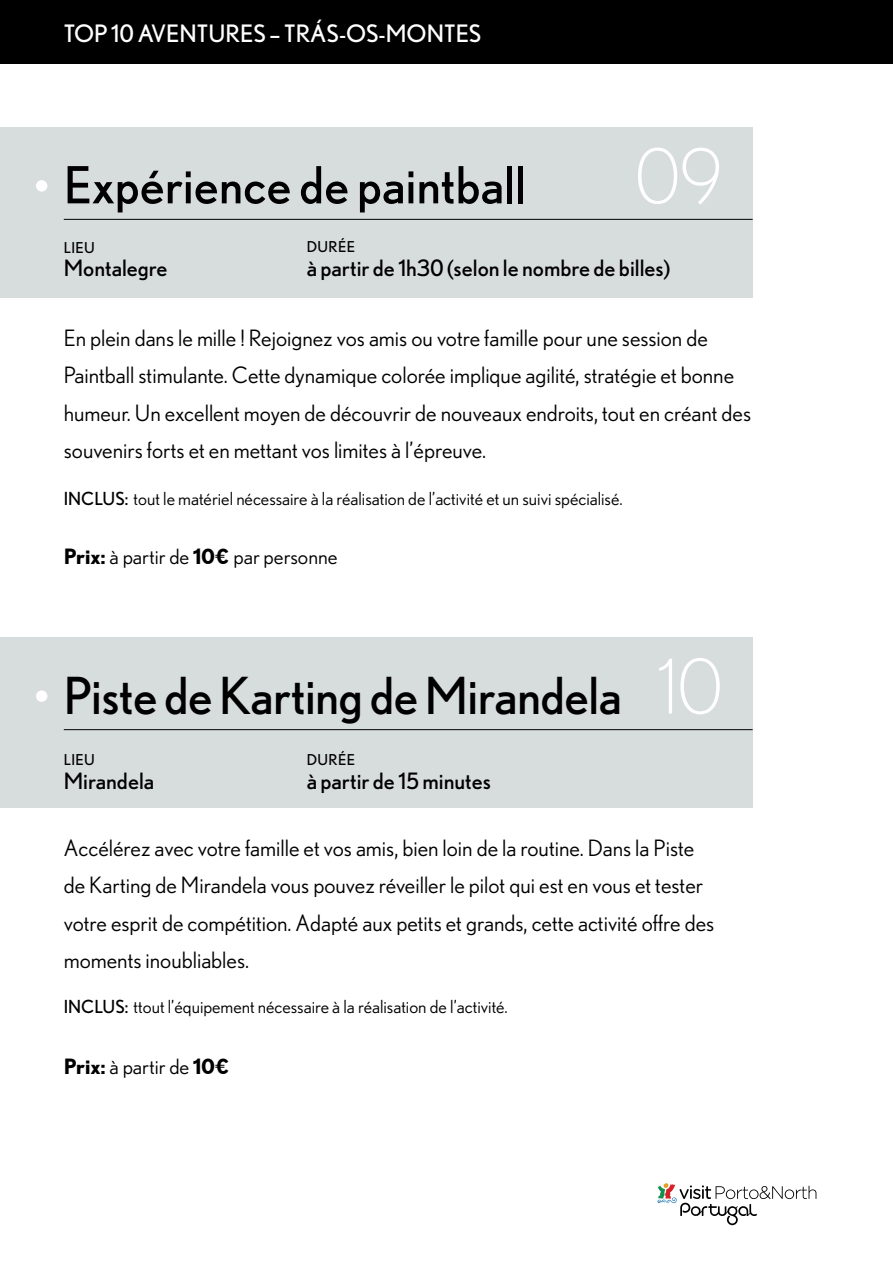
<style>
.page{position:relative;width:893px;height:1263px;background:#fff}
.page>*{position:absolute;margin:0;border:0;box-sizing:border-box;transform-origin:0 0}
.t1{font:300 75px "Nobel";color:#fff}
.t2{font:51px "Nobel";letter-spacing:-.005em;color:#000}
.t3{font:24px "Nobel";color:#fff}
.t4{font:22.5px/37.5px "Nobel WGL";color:#000}
.t5{font:22.5px "Nobel";color:#000}
.t6{font:21px "Nobel WGL";color:#000}
.t7{font:18px "Nobel WGL";color:#000}
.t8{font:15px "Nobel";letter-spacing:.025em;color:#000}
.s1{font-family:"Nobel"}
.s2{font-weight:700}
.s3{font-weight:300;font-size:75px;color:#fff}
</style>
<div class="page">
<div style="left:0;top:0;width:893px;height:64px;background:#000"></div>
<svg style="left:657px;top:1183px;width:159px;height:42px"></svg>
<div style="left:0;top:638px;width:753px;height:170px;background:#d7dcdc"></div>
<hr style="left:64px;top:729px;width:689px;height:1px;background:#000">
<div style="left:36px;top:690px;width:11px;height:12px;background:#fff;border-radius:50%"></div>
<div style="left:0;top:128px;width:753px;height:170px;background:#d7dcdc"></div>
<hr style="left:64px;top:219px;width:689px;height:1px;background:#000">
<div style="left:36px;top:180px;width:11px;height:12px;background:#fff;border-radius:50%"></div>
<p class="t3" style="left:64px;top:19px;width:419px">TOP 10 AVENTURES – TRÁS-OS-MONTES</p>
<h2 class="t2" style="left:64px;top:156px;width:464px">Expérience de paintball</h2>
<p class="t8" style="left:64px;top:238px;width:33px">LIEU</p>
<p class="t8" style="left:307px;top:238px;width:50px">DURÉE</p>
<h1 class="t1" style="left:635px;top:136px;width:89px">09</h1>
<p class="t5" style="left:64px;top:255px;width:105px">Montalegre</p>
<p class="t5" style="left:307px;top:255px;width:365px">à partir de 1h30 (selon le nombre de billes)</p>
<p class="t4" style="left:64px;top:318px;width:689px">En plein dans le mille ! Rejoignez vos amis ou votre famille pour une session de Paintball stimulante. Cette dynamique colorée implique agilité, stratégie et bonne humeur. Un excellent moyen de découvrir de nouveaux endroits, tout en créant des souvenirs forts et en mettant vos limites à l’épreuve.</p>
<p class="t7" style="left:64px;top:486px;width:560px"><span class="s1">INCLUS:</span> tout le matériel nécessaire à la réalisation de l’activité et un suivi spécialisé.</p>
<p class="t6" style="left:64px;top:542px;width:275px"><span class="s2">Prix:</span> à partir de <span class="s2">10€</span> par personne</p>
<h2 class="t2" style="left:64px;top:666px;width:660px">Piste de Karting de Mirandela <span class="s3">10</span></h2>
<p class="t8" style="left:64px;top:751px;width:33px">LIEU</p>
<p class="t5" style="left:64px;top:768px;width:92px">Mirandela</p>
<p class="t8" style="left:307px;top:750px;width:50px">DURÉE</p>
<p class="t5" style="left:307px;top:768px;width:186px">à partir de 15 minutes</p>
<p class="t4" style="left:64px;top:828px;width:652px">Accélérez avec votre famille et vos amis, bien loin de la routine. Dans la Piste de Karting de Mirandela vous pouvez réveiller le pilot qui est en vous et tester votre esprit de compétition. Adapté aux petits et grands, cette activité offre des moments inoubliables.</p>
<p class="t7" style="left:64px;top:994px;width:446px"><span class="s1">INCLUS:</span> ttout l’équipement nécessaire à la réalisation de l’activité.</p>
<p class="t6" style="left:64px;top:1051px;width:166px"><span class="s2">Prix:</span> à partir de <span class="s2">10€</span></p>
</div>
